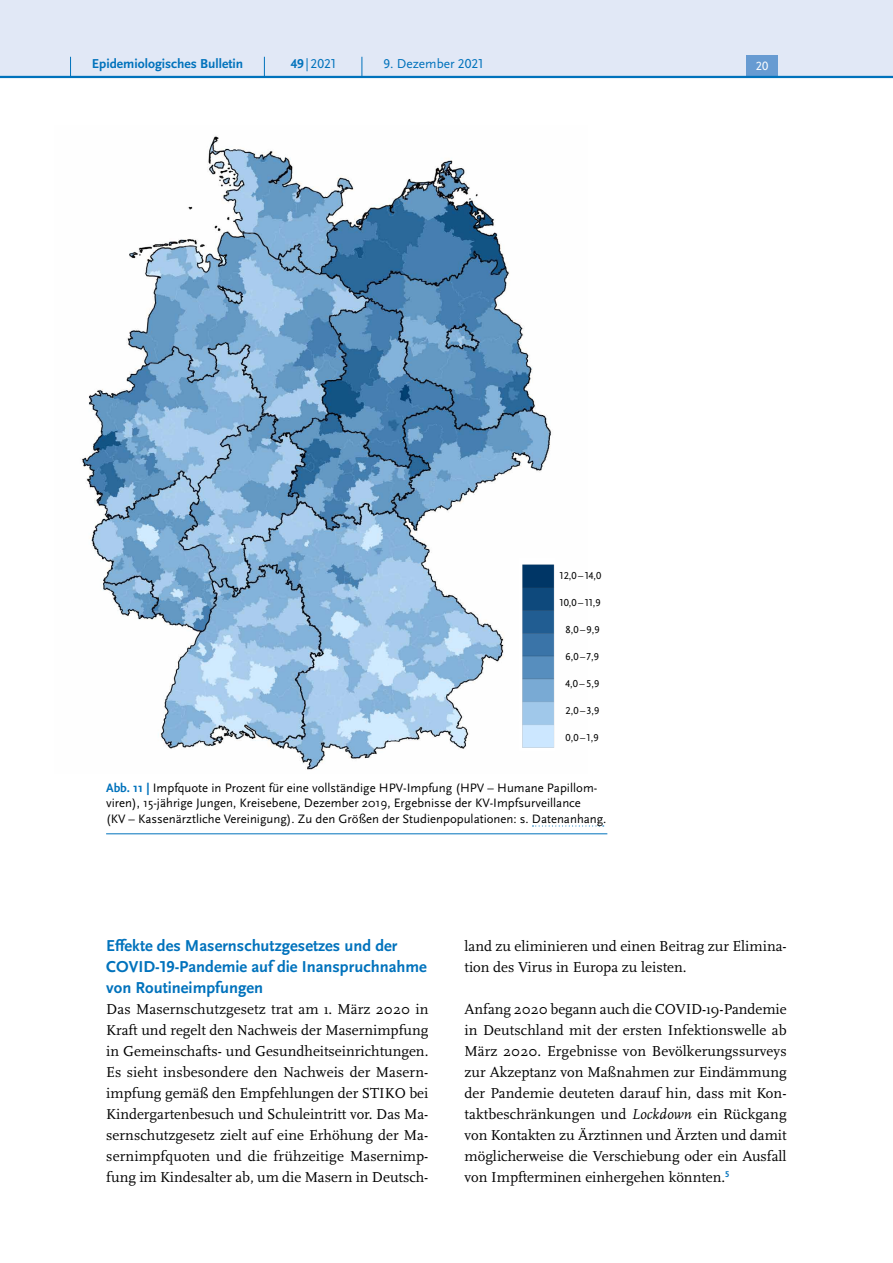
<style>
.page{position:relative;width:893px;height:1263px;background:#fff}
.page>*{position:absolute;margin:0;border:0;box-sizing:border-box;transform-origin:0 0}
.t1{font:700 16.5px/21px "Scala Sans Pro";color:#0072bc}
.P_-_Fließtext{font:15px/21px "Scala Pro";color:#000;text-align:justify}
.t2{font:700 13.5px "Scala Sans Pro";color:#0072bc}
.t3{font:13.5px "Scala Sans Pro";color:#0072bc}
.P_-_Bildunterschrift{font:12.75px/15.8px "Scala Sans Pro";color:#000}
.t4{font:12.45px "Scala Sans Pro";color:#fff}
.H3_-_über_alle_Spalt{font:10.5px "Scala Sans Pro";color:#000}
.s1{font-weight:700}
.s2{font-weight:700;color:#0072bc}
.s3{font-style:italic}
</style>
<div class="page">
<hr style="left:106px;top:833px;width:501px;height:1px;background:#0072bc">
<svg style="left:532px;top:825px;width:72px;height:1px"></svg>
<img style="left:82px;top:136px;width:473px;height:634px">
<img style="left:519px;top:559px;width:35px;height:191px">
<div style="left:0;top:0;width:893px;height:77px;background:#e1e8f6"></div>
<div style="left:746px;top:55px;width:32px;height:21px;background:#679bd2"></div>
<hr style="left:0;top:76px;width:893px;height:2px;background:#0072bc">
<svg style="left:70px;top:57px;width:1px;height:19px"></svg>
<svg style="left:264px;top:57px;width:1px;height:19px"></svg>
<svg style="left:362px;top:57px;width:1px;height:19px"></svg>
<p class="t2" style="left:92px;top:55px;width:153px">Epidemiologisches Bulletin</p>
<p class="t3" style="left:291px;top:55px;width:47px"><span class="s1">49</span>|2021</p>
<p class="t3" style="left:383px;top:55px;width:102px">9. Dezember 2021</p>
<p class="t4" style="left:756px;top:59px;width:14px">20</p>
<h3 class="H3_-_über_alle_Spalt" style="left:560px;top:570px;width:43px">12,0 – 14,0</h3>
<h3 class="H3_-_über_alle_Spalt" style="left:560px;top:597px;width:43px">10,0 – 11,9</h3>
<h3 class="H3_-_über_alle_Spalt" style="left:566px;top:624px;width:36px">8,0 – 9,9</h3>
<h3 class="H3_-_über_alle_Spalt" style="left:566px;top:650px;width:35px">6,0 – 7,9</h3>
<h3 class="H3_-_über_alle_Spalt" style="left:566px;top:677px;width:35px">4,0 – 5,9</h3>
<h3 class="H3_-_über_alle_Spalt" style="left:566px;top:704px;width:35px">2,0 – 3,9</h3>
<h3 class="H3_-_über_alle_Spalt" style="left:566px;top:731px;width:34px">0,0 – 1,9</h3>
<p class="P_-_Bildunterschrift" style="left:106px;top:779px;width:502px"><span class="s2">Abb. 11 |</span> Impfquote in Prozent für eine vollständige HPV-Impfung (HPV – Humane Papillom&shy;viren), 15-jährige Jungen, Kreisebene, Dezember 2019, Ergebnisse der KV-Impfsurveillance<br>(KV – Kassenärztliche Vereinigung). Zu den Größen der Studienpopulationen: s. Datenanhang.</p>
<h4 class="t1" style="left:106px;top:935px;width:322px">Effekte des Masernschutzgesetzes und der<br>COVID-19-Pandemie auf die Inanspruchnahme von Routineimpfungen</h4>
<p class="P_-_Fließtext" style="left:106px;top:998px;width:324px">Das Masernschutzgesetz trat am 1. März 2020 in Kraft und regelt den Nachweis der Masernimpfung in Gemeinschafts- und Gesundheitseinrichtungen.<br>Es sieht insbesondere den Nachweis der Masern&shy;impfung gemäß den Empfehlungen der STIKO bei Kindergartenbesuch und Schuleintritt vor. Das Ma&shy;sernschutzgesetz zielt auf eine Erhöhung der Ma&shy;sernimpfquoten und die frühzeitige Masernimp&shy;fung im Kindesalter ab, um die Masern in Deutsch-</p>
<p class="P_-_Fließtext" style="left:465px;top:935px;width:324px">land zu eliminieren und einen Beitrag zur Elimina&shy;tion des Virus in Europa zu leisten.</p>
<p class="P_-_Fließtext" style="left:465px;top:998px;width:324px">Anfang 2020 begann auch die COVID-19-Pandemie in Deutschland mit der ersten Infektionswelle ab März 2020. Ergebnisse von Bevölkerungssurveys zur Akzeptanz von Maßnahmen zur Eindämmung der Pandemie deuteten darauf hin, dass mit Kon&shy;taktbeschränkungen und <span class="s3">Lockdown</span> ein Rückgang von Kontakten zu Ärztinnen und Ärzten und damit möglicherweise die Verschiebung oder ein Ausfall von Impfterminen einhergehen könnten.<sup>5</sup></p>
</div>
